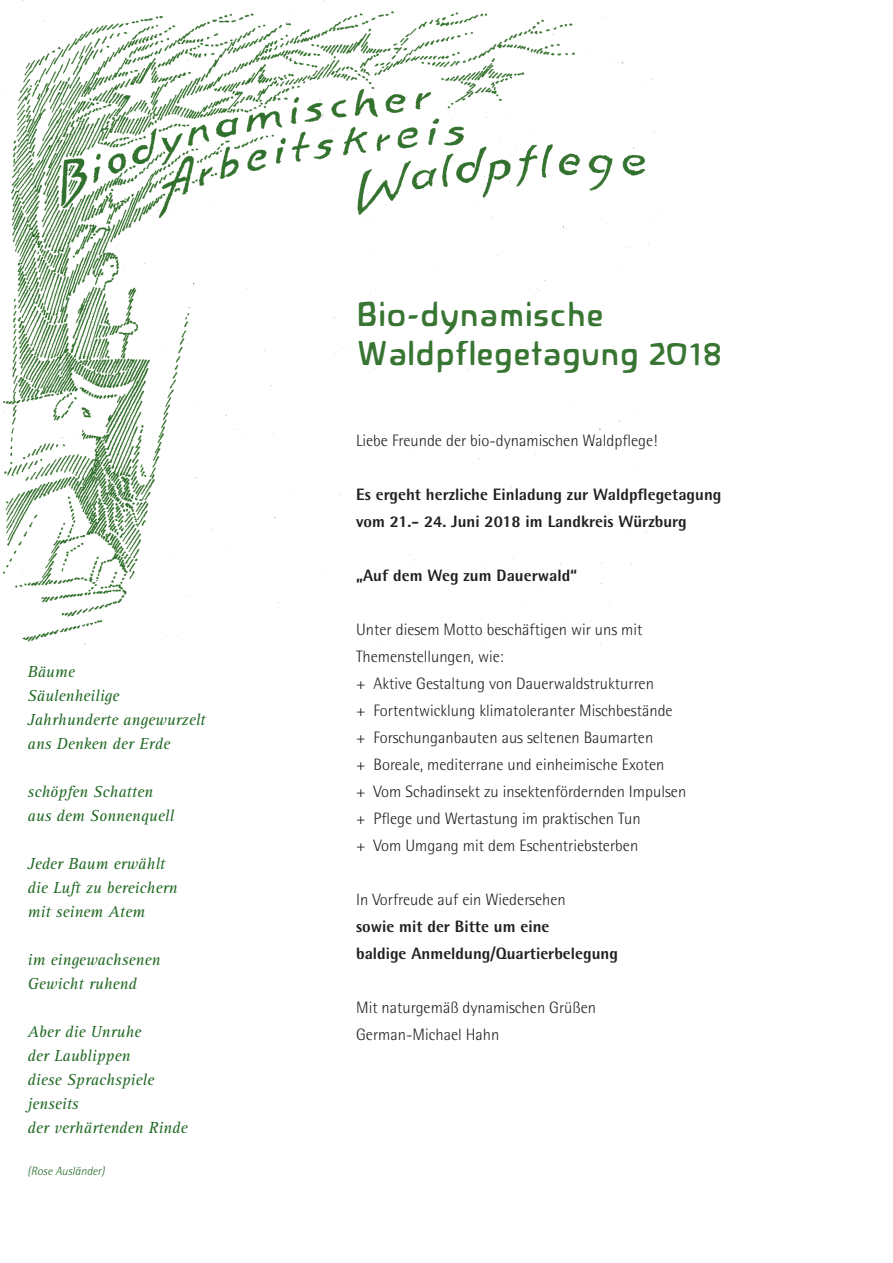
<style>
.page{position:relative;width:893px;height:1263px;background:#fff}
.page>*{position:absolute;margin:0;border:0;box-sizing:border-box;transform-origin:0 0}
.t1{font:36px/39px "Novalis";color:#387432}
.t2{font:300 16.5px/27px "Rotis Semi Sans";color:#231f20}
.t3{font:italic 16.5px/24px "Rotis Serif";color:#216925}
.t4{font:800 16.5px/27px "Rotis Semi Sans";color:#231f20}
.t5{font:italic 300 12px "Rotis Semi Sans";color:#216925}
</style>
<div class="page">
<img style="left:2px;top:0;width:664px;height:648px">
<p class="t3" style="left:28px;top:660px;width:179px">Bäume<br>Säulenheilige<br>Jahrhunderte angewurzelt ans Denken der Erde</p>
<p class="t3" style="left:28px;top:780px;width:148px">schöpfen Schatten aus dem Sonnenquell</p>
<p class="t3" style="left:28px;top:852px;width:151px">Jeder Baum erwählt die Luft zu bereichern mit seinem Atem</p>
<p class="t3" style="left:28px;top:948px;width:134px">im eingewachsenen<br>Gewicht ruhend</p>
<p class="t3" style="left:28px;top:1020px;width:161px">Aber die Unruhe<br>der Laublippen<br>diese Sprachspiele jenseits<br>der verhärtenden Rinde</p>
<p class="t5" style="left:28px;top:1164px;width:78px">(Rose Ausländer)</p>
<h1 class="t1" style="left:356px;top:294px;width:367px">Bio-dynamische<br>Waldpflegetagung 2018</h1>
<p class="t2" style="left:356px;top:426px;width:303px">Liebe Freunde der bio-dynamischen Waldpflege!</p>
<p class="t4" style="left:356px;top:480px;width:367px">Es ergeht herzliche Einladung zur Waldpflegetagung vom 21.- 24. Juni 2018 im Landkreis Würzburg</p>
<p class="t4" style="left:356px;top:561px;width:223px">„Auf dem Weg zum Dauerwald“</p>
<p class="t2" style="left:356px;top:615px;width:332px">Unter diesem Motto beschäftigen wir uns mit Themenstellungen, wie:<br>+ Aktive Gestaltung von Dauerwaldstrukturren<br>+ Fortentwicklung klimatoleranter Mischbestände + Forschunganbauten aus seltenen Baumarten<br>+ Boreale, mediterrane und einheimische Exoten<br>+ Vom Schadinsekt zu insektenfördernden Impulsen + Pflege und Wertastung im praktischen Tun<br>+ Vom Umgang mit dem Eschentriebsterben</p>
<p class="t2" style="left:356px;top:885px;width:211px">In Vorfreude auf ein Wiedersehen</p>
<p class="t4" style="left:356px;top:912px;width:263px">sowie mit der Bitte um eine<br>baldige Anmeldung/Quartierbelegung</p>
<p class="t2" style="left:356px;top:993px;width:242px">Mit naturgemäß dynamischen Grüßen<br>German-Michael Hahn</p>
</div>
